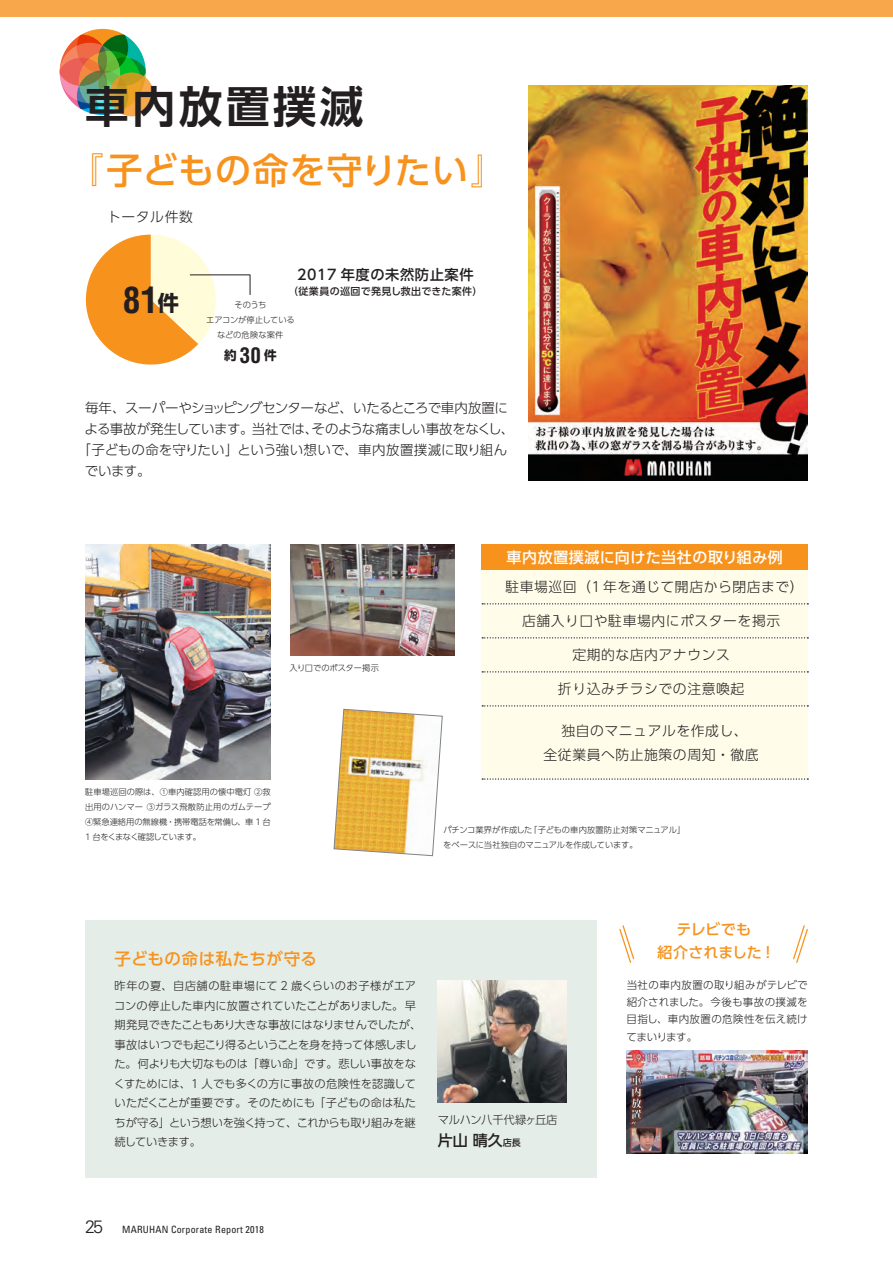
<style>
.page{position:relative;width:893px;height:1263px;background:#fff}
.page>*{position:absolute;margin:0;border:0;box-sizing:border-box;transform-origin:0 0}
.t1{font:700 43.5px "UD Shin Go Pro De";letter-spacing:.08em;color:#231f20}
.t2{font:500 36px "UD Shin Go Pro";letter-spacing:.02em;color:#f7931d}
.t3{font:700 condensed 35.4px "Helvetica LT Std";color:#231f20}
.t4{font:500 16.5px "UD Shin Go Pro";letter-spacing:.03em;color:#f7931d}
.t5{font:500 15px "UD Shin Go Pro";letter-spacing:.04em;color:#fff}
.t6{font:500 15px/22.5px "UD Shin Go Pro";color:#f7931d;text-align:center}
.t7{font:500 15px "UD Shin Go Pro";color:#231f20}
.t8{font:500 14.25px "UD Shin Go Pro";letter-spacing:.04em;color:#231f20}
.t9{font:300 13.8px/24.2px "UD Shin Go Pro";letter-spacing:.04em;color:#231f20;text-align:center}
.t10{font:300 13.5px "UD Shin Go Pro";letter-spacing:-.03em;color:#231f20}
.t11{font:300 13.5px "UD Shin Go Pro";letter-spacing:.005em;color:#231f20}
.t12{font:700 12.6px "UD Shin Go Pro";color:#231f20}
.t13{font:300 11.25px/19.5px "UD Shin Go Pro";letter-spacing:-.005em;color:#231f20}
.t14{font:300 10.5px/17.2px "UD Shin Go Pro";letter-spacing:.015em;color:#231f20;text-align:justify}
.t15{font:condensed 10.05px "Univers LT Std";letter-spacing:.02em;color:#231f20}
.t16{font:500 10.05px "UD Shin Go Pro";letter-spacing:.035em;color:#231f20}
.t17{font:300 8.25px/15px "UD Shin Go Pro";letter-spacing:-.01em;color:#231f20;text-align:justify}
.s1{font-family:"UD Shin Go Pro";font-stretch:normal;font-size:21.15px}
.s2{font-family:"Helvetica LT Std";font-stretch:condensed;font-size:21px}
.s3{font-size:9px}
.s4{font-weight:300;font-stretch:normal;font-size:18px}
</style>
<div class="page">
<div style="left:85px;top:921px;width:511px;height:257px;background:#e4ede8"></div>
<svg style="left:60px;top:29px;width:86px;height:86px"></svg>
<svg style="left:60px;top:43px;width:60px;height:60px"></svg>
<svg style="left:79px;top:51px;width:62px;height:62px;background:#689f4d"></svg>
<svg style="left:97px;top:85px;width:28px;height:29px"></svg>
<svg style="left:97px;top:91px;width:23px;height:23px"></svg>
<svg style="left:109px;top:72px;width:45px;height:44px;background:#dda337"></svg>
<img style="left:529px;top:85px;width:279px;height:396px">
<svg style="left:334px;top:709px;width:108px;height:147px"></svg>
<img style="left:85px;top:544px;width:186px;height:235px">
<img style="left:290px;top:544px;width:165px;height:111px">
<div style="left:482px;top:544px;width:326px;height:26px;background:#f7931d"></div>
<div style="left:482px;top:570px;width:326px;height:210px;background:#fffde9"></div>
<svg style="left:482px;top:603px;width:326px;height:1px"></svg>
<svg style="left:482px;top:637px;width:326px;height:1px"></svg>
<svg style="left:482px;top:671px;width:326px;height:1px"></svg>
<svg style="left:482px;top:705px;width:326px;height:1px"></svg>
<svg style="left:482px;top:778px;width:326px;height:2px"></svg>
<img style="left:627px;top:1051px;width:180px;height:102px">
<svg style="left:619px;top:925px;width:16px;height:38px"></svg>
<svg style="left:793px;top:925px;width:15px;height:38px"></svg>
<div style="left:0;top:0;width:893px;height:17px;background:#f8a84a"></div>
<img style="left:438px;top:980px;width:129px;height:123px">
<svg style="left:85px;top:235px;width:131px;height:130px"></svg>
<hr style="left:190px;top:275px;width:60px;height:1px;background:#231f20">
<svg style="left:250px;top:275px;width:1px;height:20px"></svg>
<h1 class="t1" style="left:85px;top:71px;width:280px">車内放置撲滅</h1>
<h2 class="t2" style="left:68px;top:141px;width:441px">『子どもの命を守りたい』</h2>
<p class="t9" style="left:107px;top:204px;width:87px">トータル件数</p>
<h3 class="t3" style="left:123px;top:278px;width:58px">81<span class="s1">件</span></h3>
<p class="t8" style="left:297px;top:263px;width:178px">2017 年度の未然防止案件</p>
<p class="t16" style="left:288px;top:283px;width:196px">（従業員の巡回で発見し救出できた案件）</p>
<p class="t17" style="left:206px;top:297px;width:90px;text-align:center">そのうち<br>エアコンが停止しているなどの危険な案件</p>
<p class="t12" style="left:224px;top:345px;width:54px">約<span class="s2">30</span>件</p>
<p class="t10" style="left:85px;top:397px;width:424px">毎年、スーパーやショッピングセンターなど、いたるところで車内放置に</p>
<p class="t10" style="left:85px;top:418px;width:431px">よる事故が発生しています。当社では、そのような痛ましい事故をなくし、</p>
<p class="t11" style="left:78px;top:439px;width:431px">「子どもの命を守りたい」という強い想いで、車内放置撲滅に取り組ん</p>
<p class="t10" style="left:85px;top:460px;width:67px">でいます。</p>
<p class="t17" style="left:290px;top:660px;width:91px">入り口でのポスター掲示</p>
<p class="t17" style="left:85px;top:784px;width:187px">駐車場巡回の際は、①車内確認用の懐中電灯 ②救出用のハンマー ③ガラス飛散防止用のガムテープ④緊急連絡用の無線機・携帯電話を常備し、車 1 台1 台をくまなく確認しています。</p>
<h3 class="t5" style="left:506px;top:545px;width:278px">車内放置撲滅に向けた当社の取り組み例</h3>
<p class="t9" style="left:505px;top:574px;width:300px">駐車場巡回（1年を通じて開店から閉店まで）</p>
<p class="t9" style="left:522px;top:608px;width:260px">店舗入り口や駐車場内にポスターを掲示</p>
<p class="t9" style="left:572px;top:642px;width:159px">定期的な店内アナウンス</p>
<p class="t9" style="left:558px;top:676px;width:188px">折り込みチラシでの注意喚起</p>
<p class="t9" style="left:544px;top:718px;width:217px">独自のマニュアルを作成し、<br>全従業員へ防止施策の周知・徹底</p>
<p class="t17" style="left:443px;top:822px;width:244px">パチンコ業界が作成した「子どもの車内放置防止対策マニュアル」をベースに当社独自のマニュアルを作成しています。</p>
<h3 class="t4" style="left:115px;top:945px;width:204px">子どもの命は私たちが守る</h3>
<p class="t13" style="left:114px;top:976px;width:309px">昨年の夏、自店舗の駐車場にて 2 歳くらいのお子様がエアコンの停止した車内に放置されていたことがありました。早期発見できたこともあり大きな事故にはなりませんでしたが、事故はいつでも起こり得るということを身を持って体感しました。何よりも大切なものは「尊い命」です。悲しい事故をなくすためには、1 人でも多くの方に事故の危険性を認識していただくことが重要です。そのためにも「子どもの命は私たちが守る」という想いを強く持って、これからも取り組みを継続していきます。</p>
<p class="t13" style="left:438px;top:1110px;width:121px">マルハン八千代緑ヶ丘店</p>
<h3 class="t7" style="left:438px;top:1128px;width:84px">片山 晴久<span class="s3">店長</span></h3>
<p class="t15" style="left:85px;top:1223px;width:180px"><span class="s4">25</span> MARUHAN Corporate Report 2018</p>
<h3 class="t6" style="left:657px;top:918px;width:114px">テレビでも<br>紹介されました !</h3>
<p class="t14" style="left:626px;top:976px;width:183px">当社の車内放置の取り組みがテレビで紹介されました。今後も事故の撲滅を目指し、車内放置の危険性を伝え続けてまいります。</p>
</div>
